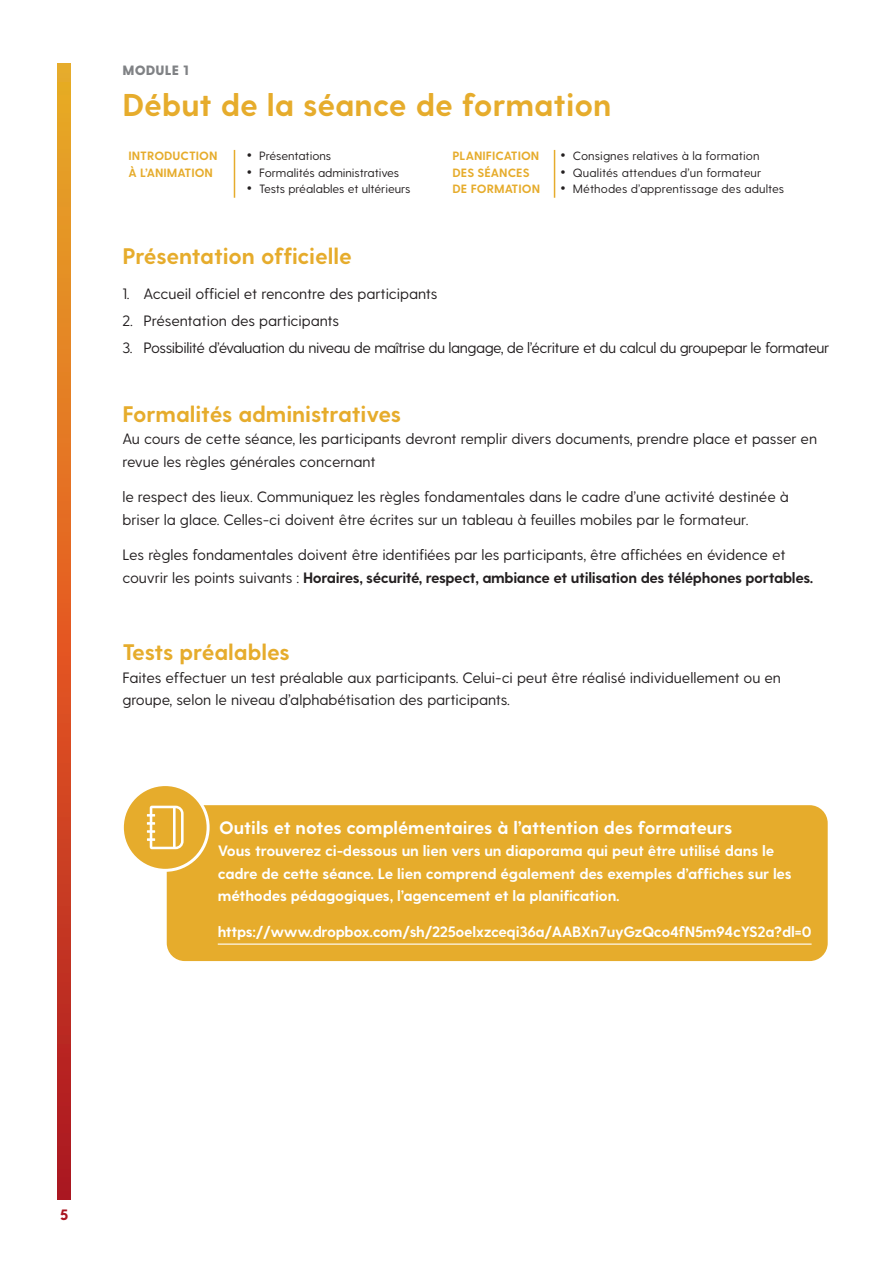
<style>
.page{position:relative;width:893px;height:1263px;background:#fff}
.page>*{position:absolute;margin:0;border:0;box-sizing:border-box;transform-origin:0 0}
.t1{font:700 31.5px "Greycliff CF";color:#e6ac2c}
.copy{font:700 22.5px "Greycliff CF";letter-spacing:-.005em;color:#e6ac2c}
.t2{font:700 18px "Greycliff CF";letter-spacing:-.005em;color:#fff}
.copy-2{font:15px/22.5px "Greycliff CF";letter-spacing:-.005em;color:#231f20}
.Additional_info{font:700 15px/22.5px "Greycliff CF";letter-spacing:-.015em;color:#fff}
.copy-3{font:15px "Greycliff CF";letter-spacing:-.03em;color:#231f20}
.t3{font:800 15px "Greycliff CF";color:#a91621}
.Modules{font:800 13.5px "Greycliff CF";letter-spacing:.01em;color:#808285}
.t4{font:12px "Greycliff CF";letter-spacing:-.005em;color:#231f20}
.Module_table_Headers{font:700 12px/16.5px "Greycliff CF";letter-spacing:.005em;color:#e6ac2c}
.s1{font-weight:700;font-size:18px}
.s2{font-weight:700}
</style>
<div class="page">
<div style="left:167px;top:805px;width:661px;height:156px;background:#e6ac2c;border-radius:18px"></div>
<hr style="left:218px;top:943px;width:594px;height:2px;background:#fff">
<div style="left:122px;top:784px;width:86px;height:86px;background:#e6ac2c;border-radius:50%"></div>
<div style="left:121px;top:783px;width:89px;height:89px;border:3px solid #fff;border-radius:50%"></div>
<svg style="left:147px;top:806px;width:37px;height:43px"></svg>
<svg style="left:58px;top:64px;width:13px;height:1135px;background:#d55e23"></svg>
<hr style="left:234px;top:150px;width:1px;height:48px;background:#e6ac2c">
<hr style="left:554px;top:150px;width:1px;height:48px;background:#e6ac2c">
<p class="Modules" style="left:122px;top:62px;width:68px">MODULE 1</p>
<h2 class="t1" style="left:122px;top:86px;width:491px">Début de la séance de formation</h2>
<p class="Module_table_Headers" style="left:128px;top:148px;width:91px">INTRODUCTION<br>À L’ANIMATION</p>
<p class="t4" style="left:246px;top:149px;width:86px"><span class="s1">•</span> Présentations</p>
<p class="Module_table_Headers" style="left:453px;top:148px;width:89px">PLANIFICATION<br>DES SÉANCES<br>DE FORMATION</p>
<p class="t4" style="left:560px;top:149px;width:201px"><span class="s1">•</span> Consignes relatives à la formation</p>
<p class="t4" style="left:560px;top:166px;width:202px"><span class="s1">•</span> Qualités attendues d’un formateur</p>
<p class="t4" style="left:560px;top:182px;width:226px"><span class="s1">•</span> Méthodes d’apprentissage des adultes</p>
<p class="t4" style="left:246px;top:166px;width:154px"><span class="s1">•</span> Formalités administratives</p>
<p class="t4" style="left:246px;top:182px;width:166px"><span class="s1">•</span> Tests préalables et ultérieurs</p>
<p class="copy" style="left:122px;top:243px;width:231px">Présentation officielle</p>
<p class="copy-2" style="left:122px;top:283px;width:317px">1. Accueil officiel et rencontre des participants</p>
<p class="copy-2" style="left:122px;top:310px;width:218px">2. Présentation des participants</p>
<p class="copy-3" style="left:122px;top:339px;width:708px">3. Possibilité d’évaluation du niveau de maîtrise du langage, de l’écriture et du calcul du groupepar le formateur</p>
<h3 class="copy" style="left:122px;top:401px;width:280px">Formalités administratives</h3>
<p class="copy-2" style="left:122px;top:428px;width:696px">Au cours de cette séance, les participants devront remplir divers documents, prendre place et passer en revue les règles générales concernant</p>
<p class="copy-2" style="left:122px;top:486px;width:668px">le respect des lieux. Communiquez les règles fondamentales dans le cadre d’une activité destinée à briser la glace. Celles-ci doivent être écrites sur un tableau à feuilles mobiles par le formateur.</p>
<p class="copy-2" style="left:122px;top:544px;width:692px">Les règles fondamentales doivent être identifiées par les participants, être affichées en évidence et couvrir les points suivants : <span class="s2">Horaires, sécurité, respect, ambiance et utilisation des téléphones portables.</span></p>
<h3 class="copy" style="left:122px;top:639px;width:169px">Tests préalables</h3>
<p class="copy-2" style="left:122px;top:667px;width:660px">Faites effectuer un test préalable aux participants. Celui-ci peut être réalisé individuellement ou en groupe, selon le niveau d’alphabétisation des participants.</p>
<h4 class="t2" style="left:219px;top:817px;width:515px">Outils et notes complémentaires à l’attention des formateurs</h4>
<p class="Additional_info" style="left:218px;top:840px;width:575px">Vous trouverez ci-dessous un lien vers un diaporama qui peut être utilisé dans le cadre de cette séance. Le lien comprend également des exemples d’affiches sur les méthodes pédagogiques, l’agencement et la planification.</p>
<p class="Additional_info" style="left:218px;top:921px;width:595px">https://www.dropbox.com/sh/225oelxzceqi36a/AABXn7uyGzQco4fN5m94cYS2a?dl=0</p>
<p class="t3" style="left:60px;top:1205px;width:10px">5</p>
</div>
